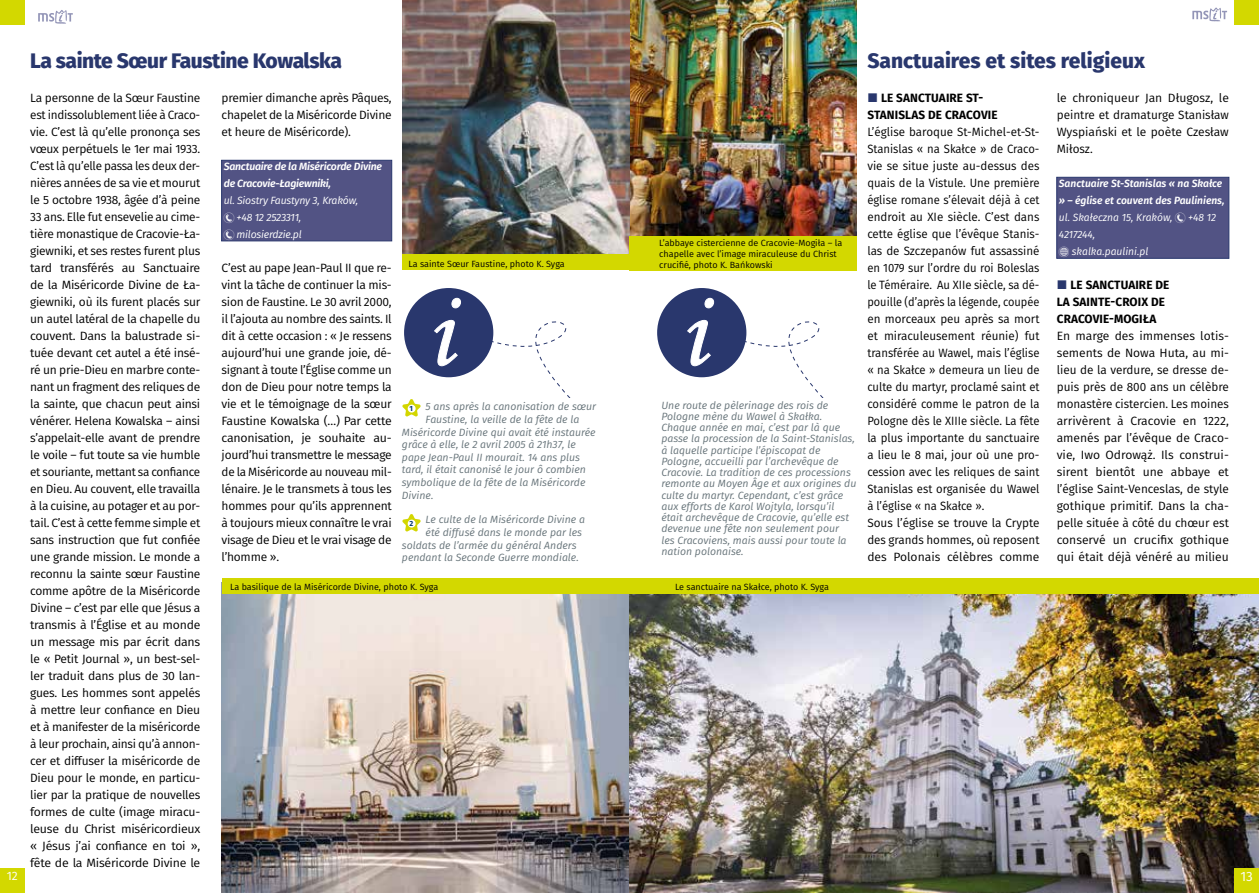
<style>
.page{position:relative;width:1259px;height:893px;background:#fff}
.page>*{position:absolute;margin:0;border:0;box-sizing:border-box;transform-origin:0 0}
.t1{font:800 21px "Fira Sans";letter-spacing:-.02em;color:#29376d}
.t2{font:800 21px "Fira Sans";color:#29376d}
.t3{font:13.5px "Fira Sans";color:#fff}
.t4{font:12.15px "Fira Sans";color:#fff}
.t5{font:12px/17px "Fira Sans";color:#000;text-align:justify}
.t6{font:700 12px/17px "Fira Sans";letter-spacing:.01em;color:#000;text-align:center}
.t7{font:italic 10.5px/11.2px "Fira Sans";color:#67747a}
.t8{font:italic 600 10.5px/17px "Fira Sans";color:#fff}
.t9{font:italic 10.5px/17px "Fira Sans";letter-spacing:-.02em;color:#fff}
.t10{font:italic 600 10.5px/17px "Fira Sans";letter-spacing:-.02em;color:#fff}
.t11{font:9px/10.8px "Fira Sans";color:#000}
.s1{font-family:"znaczkimapy";font-style:normal}
.s2{font-weight:700;font-style:normal;font-size:7.35px;color:#03386e}
.s3{font-weight:400}
.s4{font-family:"znaczkimapy";font-weight:400;font-style:normal}
</style>
<div class="page">
<img style="left:629px;top:0;width:227px;height:236px">
<img style="left:629px;top:593px;width:630px;height:300px">
<img style="left:402px;top:0;width:227px;height:255px">
<img style="left:222px;top:593px;width:407px;height:300px">
<div style="left:1234px;top:0;width:25px;height:25px;background:#d3d800"></div>
<div style="left:1234px;top:868px;width:25px;height:25px;background:#d3d800"></div>
<div style="left:0;top:868px;width:25px;height:25px;background:#d3d800"></div>
<div style="left:0;top:0;width:25px;height:25px;background:#d3d800"></div>
<svg style="left:1192px;top:7px;width:35px;height:14px"></svg>
<svg style="left:38px;top:10px;width:35px;height:14px"></svg>
<svg style="left:469px;top:319px;width:102px;height:79px"></svg>
<svg style="left:722px;top:319px;width:102px;height:79px"></svg>
<div style="left:404px;top:288px;width:89px;height:89px;background:#29376d;border-radius:50%"></div>
<svg style="left:434px;top:297px;width:27px;height:70px"></svg>
<div style="left:657px;top:288px;width:89px;height:89px;background:#29376d;border-radius:50%"></div>
<svg style="left:687px;top:297px;width:27px;height:70px"></svg>
<svg style="left:402px;top:399px;width:19px;height:18px"></svg>
<div style="left:408px;top:405px;width:7px;height:8px;background:#fff;border-radius:50%"></div>
<svg style="left:402px;top:514px;width:19px;height:18px"></svg>
<div style="left:408px;top:520px;width:7px;height:8px;background:#fff;border-radius:50%"></div>
<div style="left:629px;top:236px;width:227px;height:34px;background:#d3d800"></div>
<div style="left:629px;top:578px;width:630px;height:15px;background:#d3d800"></div>
<div style="left:402px;top:255px;width:227px;height:15px;background:#d3d800"></div>
<div style="left:222px;top:578px;width:407px;height:15px;background:#d3d800"></div>
<div style="left:1056px;top:177px;width:173px;height:82px;background:#525384;border:1px solid #29376d"></div>
<div style="left:221px;top:160px;width:171px;height:81px;background:#525384;border:1px solid #29376d"></div>
<h1 class="t1" style="left:30px;top:42px;width:313px">La sainte Sœur Faustine Kowalska</h1>
<p class="t5" style="left:30px;top:89px;width:172px">La personne de la Sœur Faustine est indissolublement liée à Craco&shy;vie. C’est là qu’elle prononça ses vœux perpétuels le 1er mai 1933.<br>C’est là qu’elle passa les deux der&shy;nières années de sa vie et mourut le 5 octobre 1938, âgée d’à peine 33 ans. Elle fut ensevelie au cime&shy;tière monastique de Cracovie-Ła&shy;giewniki, et ses restes furent plus tard transférés au Sanctuaire de la Miséricorde Divine de Ła&shy;giewniki, où ils furent placés sur un autel latéral de la chapelle du couvent. Dans la balustrade si&shy;tuée devant cet autel a été insé&shy;ré un prie-Dieu en marbre conte&shy;nant un fragment des reliques de la sainte, que chacun peut ainsi vénérer. Helena Kowalska – ainsi s’appelait-elle avant de prendre le voile – fut toute sa vie humble et souriante, mettant sa confiance en Dieu. Au couvent, elle travailla à la cuisine, au potager et au por&shy;tail. C’est à cette femme simple et sans instruction que fut confiée une grande mission. Le monde a reconnu la sainte sœur Faustine comme apôtre de la Miséricorde Divine – c’est par elle que Jésus a transmis à l’Église et au monde un message mis par écrit dans le « Petit Journal », un best-sel&shy;ler traduit dans plus de 30 lan&shy;gues. Les hommes sont appelés à mettre leur confiance en Dieu et à manifester de la miséricorde à leur prochain, ainsi qu’à annon&shy;cer et diffuser la miséricorde de Dieu pour le monde, en particu&shy;lier par la pratique de nouvelles formes de culte (image miracu&shy;leuse du Christ miséricordieux « Jésus j’ai confiance en toi », fête de la Miséricorde Divine le</p>
<p class="t5" style="left:222px;top:89px;width:172px">premier dimanche après Pâques, chapelet de la Miséricorde Divine et heure de Miséricorde).</p>
<p class="t10" style="left:224px;top:157px;width:160px">Sanctuaire de la Miséricorde Divine de Cracovie-Łagiewniki,</p>
<p class="t9" style="left:224px;top:192px;width:136px">ul. Siostry Faustyny 3, Kraków,<br><span class="s1">B</span> +48 12 2523311,<br><span class="s1">B</span> milosierdzie.pl</p>
<p class="t5" style="left:222px;top:259px;width:172px">C’est au pape Jean-Paul II que re&shy;vint la tâche de continuer la mis&shy;sion de Faustine. Le 30 avril 2000, il l’ajouta au nombre des saints. Il dit à cette occasion : « Je ressens aujourd’hui une grande joie, dé&shy;signant à toute l’Église comme un don de Dieu pour notre temps la vie et le témoignage de la sœur Faustine Kowalska (…) Par cette canonisation, je souhaite au&shy;jourd’hui transmettre le message de la Miséricorde au nouveau mil&shy;lénaire. Je le transmets à tous les hommes pour qu’ils apprennent à toujours mieux connaître le vrai visage de Dieu et le vrai visage de l’homme ».</p>
<p class="t11" style="left:408px;top:258px;width:158px">La sainte Sœur Faustine, photo K. Syga</p>
<p class="t7" style="left:409px;top:401px;width:188px"><span class="s2">1</span> 5 ans après la canonisation de sœur</p>
<p class="t7" style="left:426px;top:413px;width:155px">Faustine, la veille de la fête de la</p>
<p class="t7" style="left:402px;top:426px;width:195px">Miséricorde Divine qui avait été instaurée</p>
<p class="t7" style="left:402px;top:439px;width:175px">grâce à elle, le 2 avril 2005 à 21h37, le</p>
<p class="t7" style="left:402px;top:451px;width:180px">pape Jean-Paul II mourait. 14 ans plus</p>
<p class="t7" style="left:402px;top:464px;width:186px">tard, il était canonisé le jour ô combien</p>
<p class="t7" style="left:402px;top:476px;width:185px">symbolique de la fête de la Miséricorde</p>
<p class="t7" style="left:402px;top:489px;width:33px">Divine.</p>
<p class="t7" style="left:409px;top:514px;width:177px"><sub>2</sub> Le culte de la Miséricorde Divine a</p>
<p class="t7" style="left:426px;top:526px;width:158px">été diffusé dans le monde par les</p>
<p class="t7" style="left:402px;top:539px;width:176px">soldats de l’armée du général Anders</p>
<p class="t7" style="left:402px;top:552px;width:178px">pendant la Seconde Guerre mondiale.</p>
<p class="t11" style="left:230px;top:581px;width:210px">La basilique de la Miséricorde Divine, photo K. Syga</p>
<p class="t11" style="left:659px;top:238px;width:185px">L’abbaye cistercienne de Cracovie-Mogiła – la chapelle avec l’image miraculeuse du Christ crucifié, photo K. Bańkowski</p>
<p class="t7" style="left:661px;top:399px;width:196px">Une route de pèlerinage des rois de Pologne mène du Wawel à Skałka.<br>Chaque année en mai, c’est par là que passe la procession de la Saint-Stanislas, à laquelle participe l’épiscopat de Pologne, accueilli par l’archevêque de Cracovie. La tradition de ces processions remonte au Moyen Âge et aux origines du culte du martyr. Cependant, c’est grâce aux efforts de Karol Wojtyla, lorsqu’il était archevêque de Cracovie, qu’elle est devenue une fête non seulement pour<br>les Cracoviens, mais aussi pour toute la nation polonaise.</p>
<p class="t11" style="left:675px;top:581px;width:155px">Le sanctuaire na Skałce, photo K. Syga</p>
<h1 class="t2" style="left:867px;top:42px;width:279px">Sanctuaires et sites religieux</h1>
<p class="t6" style="left:867px;top:89px;width:132px">LE SANCTUAIRE ST-<br>STANISLAS DE CRACOVIE</p>
<p class="t5" style="left:867px;top:123px;width:174px;text-align:left">L’église baroque St-Michel-et-St-<br>Stanislas « na Skałce » de Craco&shy;vie se situe juste au-dessus des quais de la Vistule. Une première église romane s’élevait déjà à cet endroit au XIe siècle. C’est dans cette église que l’évêque Stanis&shy;las de Szczepanów fut assassiné en 1079 sur l’ordre du roi Boleslas le Téméraire. Au XIIe siècle, sa dé&shy;pouille (d’après la légende, coupée en morceaux peu après sa mort et miraculeusement réunie) fut transférée au Wawel, mais l’église « na Skałce » demeura un lieu de culte du martyr, proclamé saint et considéré comme le patron de la<br>Pologne dès le XIIIe siècle. La fête la plus importante du sanctuaire a lieu le 8 mai, jour où une pro&shy;cession avec les reliques de saint<br>Stanislas est organisée du Wawel à l’église « na Skałce ».<br>Sous l’église se trouve la Crypte des grands hommes, où reposent des Polonais célèbres comme</p>
<p class="t5" style="left:1056px;top:89px;width:174px">le chroniqueur Jan Długosz, le peintre et dramaturge Stanisław Wyspiański et le poète Czesław Miłosz.</p>
<p class="t8" style="left:1059px;top:174px;width:167px">Sanctuaire St-Stanislas « na Skałce » – église et couvent des Pauliniens, <span class="s3">ul. Skałeczna 15, Kraków,</span> <span class="s4">B</span> <span class="s3">+48 12<br>4217244,<br></span><span class="s4">C</span> <span class="s3">skalka.paulini.pl</span></p>
<p class="t6" style="left:1056px;top:276px;width:114px;text-align:left;text-indent:14px">LE SANCTUAIRE DE<br>LA SAINTE-CROIX DE<br>CRACOVIE-MOGIŁA</p>
<p class="t5" style="left:1056px;top:327px;width:174px">En marge des immenses lotis&shy;sements de Nowa Huta, au mi&shy;lieu de la verdure, se dresse de&shy;puis près de 800 ans un célèbre monastère cistercien. Les moines arrivèrent à Cracovie en 1222, amenés par l’évêque de Craco&shy;vie, Iwo Odrowąż. Ils construi&shy;sirent bientôt une abbaye et l’église Saint-Venceslas, de style gothique primitif. Dans la cha&shy;pelle située à côté du chœur est conservé un crucifix gothique qui était déjà vénéré au milieu</p>
<p class="t4" style="left:7px;top:866px;width:13px">12</p>
<p class="t3" style="left:1240px;top:866px;width:14px">13</p>
</div>
